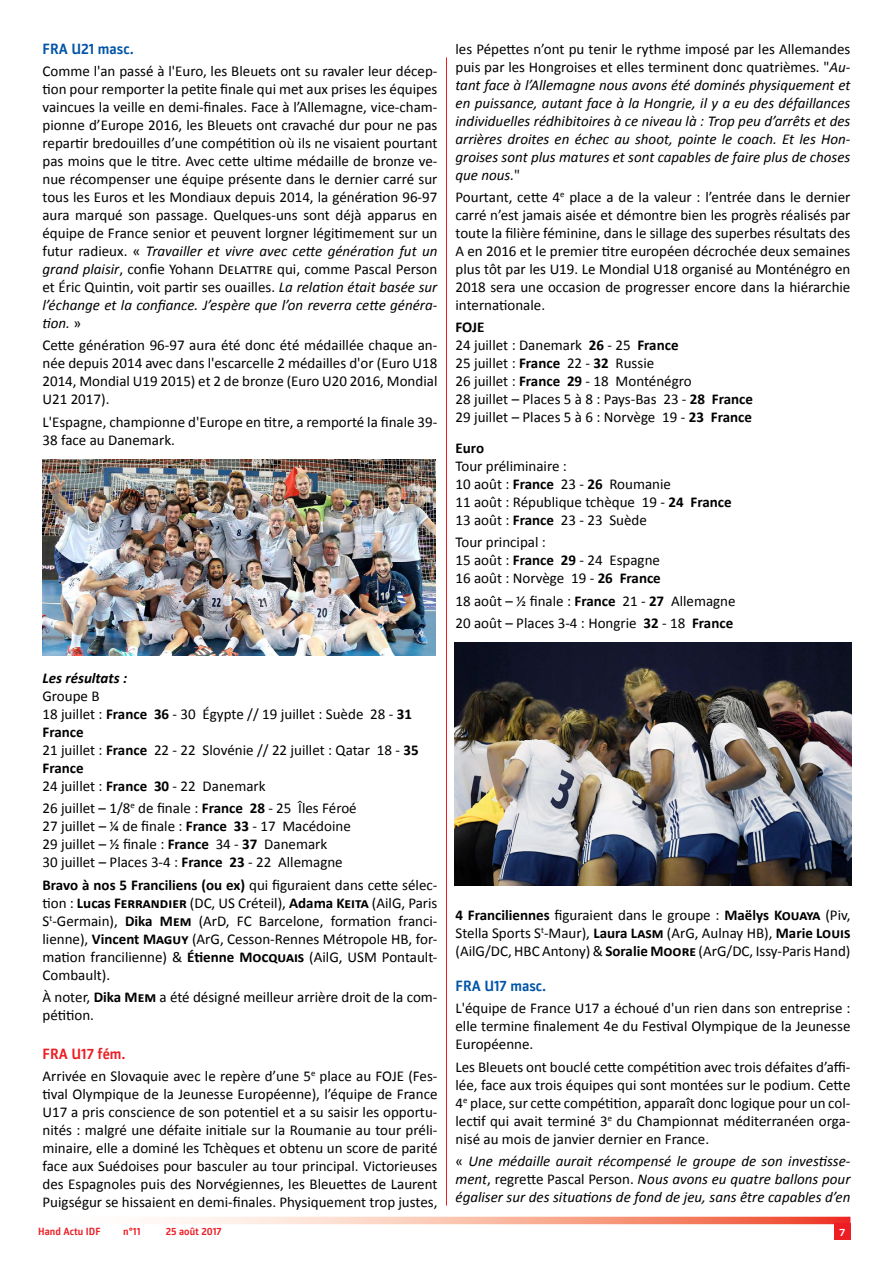
<style>
.page{position:relative;width:893px;height:1263px;background:#fff}
.page>*{position:absolute;margin:0;border:0;box-sizing:border-box;transform-origin:0 0}
.t1{font:15px/18px "Calibri";color:#000;text-align:justify}
.t2{font:italic 15px/18px "Calibri";color:#000;text-align:justify}
.t3{font:700 15px "Parka";color:#0054a6}
.t4{font:italic 700 15px "Calibri";color:#000}
.t5{font:700 15px "Parka";color:#ed1d24}
.t6{font:700 15px "Calibri";color:#000}
.t7{font:700 10.5px "Parka";color:#ed1d24}
.t8{font:700 10.5px "Eurostile";color:#fff}
.s1{font-style:italic}
.s2{font-weight:700}
.s3{font-style:normal}
</style>
<div class="page">
<hr style="left:446px;top:57px;width:1px;height:1148px;background:#ed1d24">
<svg style="left:157px;top:1217px;width:693px;height:7px;background:#f8ac99"></svg>
<div style="left:834px;top:1224px;width:16px;height:16px;background:#ed1d24"></div>
<img style="left:454px;top:643px;width:398px;height:242px">
<img style="left:43px;top:459px;width:393px;height:197px">
<p class="t3" style="left:43px;top:40px;width:93px">FRA U21 masc.</p>
<p class="t1" style="left:42px;top:62px;width:396px">Comme l'an passé à l'Euro, les Bleuets ont su ravaler leur décep&shy;tion pour remporter la petite finale qui met aux prises les équipes vaincues la veille en demi-finales. Face à l’Allemagne, vice-cham&shy;pionne d’Europe 2016, les Bleuets ont cravaché dur pour ne pas repartir bredouilles d’une compétition où ils ne visaient pourtant pas moins que le titre. Avec cette ultime médaille de bronze ve&shy;nue récompenser une équipe présente dans le dernier carré sur tous les Euros et les Mondiaux depuis 2014, la génération 96-97 aura marqué son passage. Quelques-uns sont déjà apparus en équipe de France senior et peuvent lorgner légitimement sur un futur radieux. « <span class="s1">Travailler et vivre avec cette génération fut un grand plaisir</span>, confie Yohann Delattre qui, comme Pascal Person et Éric Quintin, voit partir ses ouailles. <span class="s1">La relation était basée sur l’échange et la confiance. J’espère que l’on reverra cette généra&shy;tion.</span> »</p>
<p class="t1" style="left:42px;top:336px;width:396px">Cette génération 96-97 aura été donc été médaillée chaque an&shy;née depuis 2014 avec dans l'escarcelle 2 médailles d'or (Euro U18<br>2014, Mondial U19 2015) et 2 de bronze (Euro U20 2016, Mondial U21 2017).</p>
<p class="t1" style="left:42px;top:413px;width:396px">L'Espagne, championne d'Europe en titre, a remporté la finale 39-<br>38 face au Danemark.</p>
<p class="t4" style="left:42px;top:668px;width:86px">Les résultats :</p>
<p class="t1" style="left:42px;top:687px;width:378px;text-align:left">Groupe B<br>18 juillet : <span class="s2">France 36</span> - 30 Égypte // 19 juillet : Suède 28 - <span class="s2">31<br>France<br></span>21 juillet : <span class="s2">France</span> 22 - 22 Slovénie // 22 juillet : Qatar 18 - <span class="s2">35<br>France<br></span>24 juillet : <span class="s2">France 30</span> - 22 Danemark</p>
<p class="t1" style="left:42px;top:799px;width:316px;text-align:left">26 juillet – 1/8<sup>e</sup> de finale : <span class="s2">France 28</span> - 25 Îles Féroé 27 juillet – ¼ de finale : <span class="s2">France 33</span> - 17 Macédoine 29 juillet – ½ finale : <span class="s2">France</span> 34 - <span class="s2">37</span> Danemark<br>30 juillet – Places 3-4 : <span class="s2">France 23</span> - 22 Allemagne</p>
<p class="t1" style="left:43px;top:875px;width:396px"><span class="s2">Bravo à nos 5 Franciliens (ou ex)</span> qui figuraient dans cette sélec&shy;tion : <span class="s2">Lucas Ferrandier</span> (DC, US Créteil), <span class="s2">Adama Keita</span> (AilG, Paris S<sup>t</sup>-Germain), <span class="s2">Dika Mem</span> (ArD, FC Barcelone, formation franci&shy;lienne), <span class="s2">Vincent Maguy</span> (ArG, Cesson-Rennes Métropole HB, for&shy;mation francilienne) &amp; <span class="s2">Étienne Mocquais</span> (AilG, USM Pontault-Combault).</p>
<p class="t1" style="left:43px;top:988px;width:396px">À noter, <span class="s2">Dika Mem</span> a été désigné meilleur arrière droit de la com&shy;pétition.</p>
<p class="t5" style="left:43px;top:1045px;width:85px">FRA U17 fém.</p>
<p class="t1" style="left:43px;top:1067px;width:396px">Arrivée en Slovaquie avec le repère d’une 5<sup>e</sup> place au FOJE (Fes&shy;tival Olympique de la Jeunesse Européenne), l’équipe de France U17 a pris conscience de son potentiel et a su saisir les opportu&shy;nités : malgré une défaite initiale sur la Roumanie au tour préli&shy;minaire, elle a dominé les Tchèques et obtenu un score de parité face aux Suédoises pour basculer au tour principal. Victorieuses des Espagnoles puis des Norvégiennes, les Bleuettes de Laurent Puigségur se hissaient en demi-finales. Physiquement trop justes,</p>
<p class="t2" style="left:455px;top:39px;width:396px"><span class="s3">les Pépettes n’ont pu tenir le rythme imposé par les Allemandes puis par les Hongroises et elles terminent donc quatrièmes. "</span>Au&shy;tant face à l’Allemagne nous avons été dominés physiquement et en puissance, autant face à la Hongrie, il y a eu des défaillances individuelles rédhibitoires à ce niveau là : Trop peu d’arrêts et des arrières droites en échec au shoot, pointe le coach. Et les Hon&shy;groises sont plus matures et sont capables de faire plus de choses que nous.<span class="s3">"</span></p>
<p class="t1" style="left:455px;top:188px;width:396px">Pourtant, cette 4<sup>e</sup> place a de la valeur : l’entrée dans le dernier carré n’est jamais aisée et démontre bien les progrès réalisés par toute la filière féminine, dans le sillage des superbes résultats des A en 2016 et le premier titre européen décrochée deux semaines plus tôt par les U19. Le Mondial U18 organisé au Monténégro en 2018 sera une occasion de progresser encore dans la hiérarchie internationale.</p>
<p class="t1" style="left:455px;top:318px;width:299px;text-align:left"><span class="s2">FOJE<br></span>24 juillet : Danemark <span class="s2">26</span> - 25 <span class="s2">France<br></span>25 juillet : <span class="s2">France</span> 22 - <span class="s2">32</span> Russie<br>26 juillet : <span class="s2">France 29</span> - 18 Monténégro<br>28 juillet – Places 5 à 8 : Pays-Bas 23 - <span class="s2">28 France </span>29 juillet – Places 5 à 6 : Norvège 19 - <span class="s2">23 France</span></p>
<p class="t6" style="left:455px;top:438px;width:30px">Euro</p>
<p class="t1" style="left:455px;top:457px;width:278px;text-align:left">Tour préliminaire :<br>10 août : <span class="s2">France</span> 23 - <span class="s2">26</span> Roumanie<br>11 août : République tchèque 19 - <span class="s2">24 France<br></span>13 août : <span class="s2">France</span> 23 - 23 Suède</p>
<p class="t1" style="left:455px;top:533px;width:207px;text-align:left">Tour principal :<br>15 août : <span class="s2">France 29</span> - 24 Espagne<br>16 août : Norvège 19 - <span class="s2">26 France</span></p>
<p class="t1" style="left:455px;top:589px;width:282px;line-height:22.2px">18 août – ½ finale : <span class="s2">France</span> 21 - <span class="s2">27</span> Allemagne<br>20 août – Places 3-4 : Hongrie <span class="s2">32</span> - 18 <span class="s2">France</span></p>
<p class="t1" style="left:455px;top:906px;width:396px"><span class="s2">4 Franciliennes</span> figuraient dans le groupe : <span class="s2">Maëlys Kouaya</span> (Piv, Stella Sports S<sup>t</sup>-Maur), <span class="s2">Laura Lasm</span> (ArG, Aulnay HB), <span class="s2">Marie Louis </span>(AilG/DC, HBC Antony) &amp; <span class="s2">Soralie Moore</span> (ArG/DC, Issy-Paris Hand)</p>
<p class="t3" style="left:455px;top:978px;width:92px">FRA U17 masc.</p>
<p class="t1" style="left:455px;top:999px;width:396px">L'équipe de France U17 a échoué d'un rien dans son entreprise : elle termine finalement 4e du Festival Olympique de la Jeunesse Européenne.</p>
<p class="t1" style="left:455px;top:1058px;width:396px">Les Bleuets ont bouclé cette compétition avec trois défaites d’affi&shy;lée, face aux trois équipes qui sont montées sur le podium. Cette 4<sup>e</sup> place, sur cette compétition, apparaît donc logique pour un col&shy;lectif qui avait terminé 3<sup>e</sup> du Championnat méditerranéen orga&shy;nisé au mois de janvier dernier en France.</p>
<p class="t2" style="left:455px;top:1151px;width:396px"><span class="s3">«</span> Une médaille aurait récompensé le groupe de son investisse&shy;ment<span class="s3">, regrette Pascal Person.</span> Nous avons eu quatre ballons pour égaliser sur des situations de fond de jeu, sans être capables d’en</p>
<p class="t7" style="left:38px;top:1225px;width:64px">Hand Actu IDF</p>
<p class="t7" style="left:123px;top:1225px;width:19px">n°11</p>
<p class="t7" style="left:166px;top:1225px;width:57px">25 août 2017</p>
<p class="t8" style="left:839px;top:1226px;width:8px">7</p>
</div>
